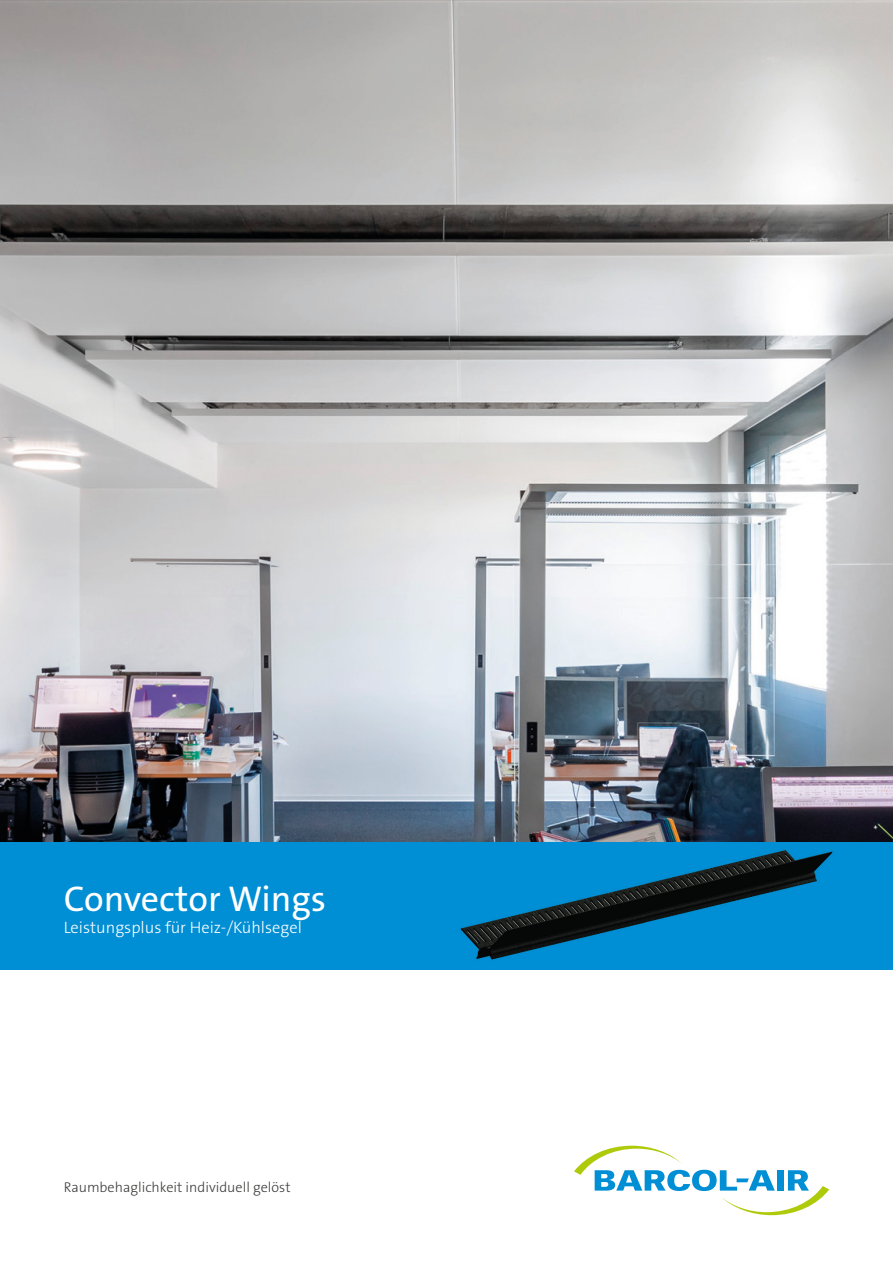
<style>
.page{position:relative;width:893px;height:1263px;background:#fff}
.page>*{position:absolute;margin:0;border:0;box-sizing:border-box;transform-origin:0 0}
.t1{font:36px "The Sans B W5 Plain";color:#fff}
.t2{font:300 16.5px "The Sans B W3";color:#fff}
.t3{font:300 14.25px "The Sans B W3";color:#3d3d3c}
</style>
<div class="page">
<img style="left:0;top:0;width:893px;height:842px">
<svg style="left:574px;top:1146px;width:255px;height:69px"></svg>
<div style="left:0;top:842px;width:893px;height:127px;background:#008ed4"></div>
<img style="left:460px;top:850px;width:373px;height:110px">
<h1 class="t1" style="left:64px;top:875px;width:264px">Convector Wings</h1>
<p class="t2" style="left:64px;top:917px;width:240px">Leistungsplus für Heiz-/Kühlsegel</p>
<p class="t3" style="left:64px;top:1178px;width:228px">Raumbehaglichkeit individuell gelöst</p>
</div>
